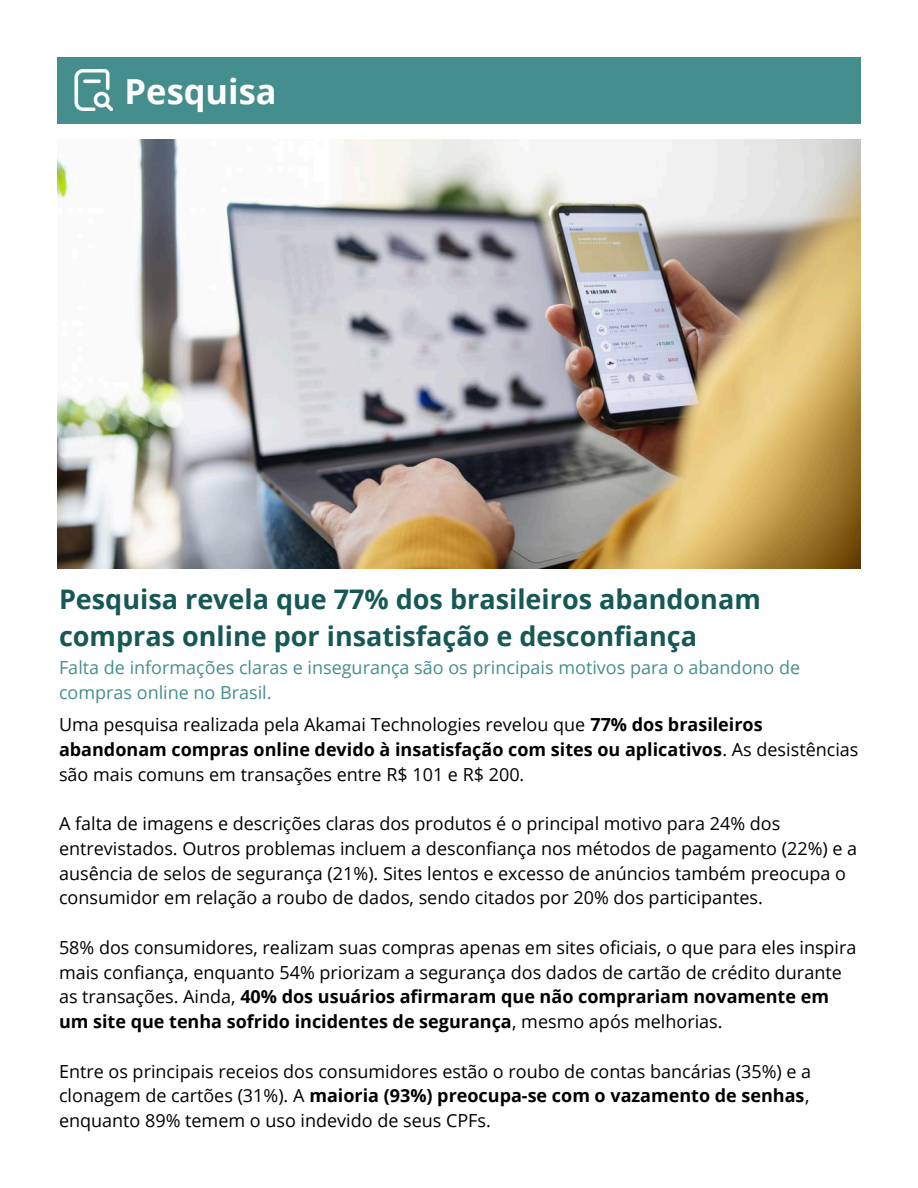
<style>
.page{position:relative;width:918px;height:1188px;background:#fff}
.page>*{position:absolute;margin:0;border:0;box-sizing:border-box;transform-origin:0 0}
.t1{font:700 34.5px "Open Sans";color:#fff}
.t2{font:700 27px/37.2px "Open Sans";color:#165855}
.t3{font:18px/24.8px "Open Sans";color:#000}
.t4{font:18px/24.8px "Open Sans";color:#448f8d}
.s1{font-weight:700}
</style>
<div class="page">
<div style="left:57px;top:57px;width:804px;height:67px;background:#448f8d"></div>
<img style="left:57px;top:139px;width:803px;height:429px">
<img style="left:74px;top:69px;width:39px;height:42px">
<p class="t1" style="left:125px;top:67px;width:154px">Pesquisa</p>
<p class="t2" style="left:59px;top:580px;width:703px">Pesquisa revela que 77% dos brasileiros abandonam compras online por insatisfação e desconfiança</p>
<p class="t4" style="left:59px;top:655px;width:743px">Falta de informações claras e insegurança são os principais motivos para o abandono de compras online no Brasil.</p>
<h2 class="t3" style="left:59px;top:712px;width:801px">Uma pesquisa realizada pela Akamai Technologies revelou que <span class="s1">77% dos brasileiros abandonam compras online devido à insatisfação com sites ou aplicativos</span>. As desistências são mais comuns em transações entre R$ 101 e R$ 200.</h2>
<p class="t3" style="left:59px;top:811px;width:800px">A falta de imagens e descrições claras dos produtos é o principal motivo para 24% dos entrevistados. Outros problemas incluem a desconfiança nos métodos de pagamento (22%) e a ausência de selos de segurança (21%). Sites lentos e excesso de anúncios também preocupa o consumidor em relação a roubo de dados, sendo citados por 20% dos participantes.</p>
<p class="t3" style="left:59px;top:934px;width:799px">58% dos consumidores, realizam suas compras apenas em sites oficiais, o que para eles inspira mais confiança, enquanto 54% priorizam a segurança dos dados de cartão de crédito durante as transações. Ainda, <span class="s1">40% dos usuários afirmaram que não comprariam novamente em um site que tenha sofrido incidentes de segurança</span>, mesmo após melhorias.</p>
<p class="t3" style="left:59px;top:1058px;width:754px;text-align:justify">Entre os principais receios dos consumidores estão o roubo de contas bancárias (35%) e a clonagem de cartões (31%). A <span class="s1">maioria (93%) preocupa-se com o vazamento de senhas</span>, enquanto 89% temem o uso indevido de seus CPFs.</p>
</div>
